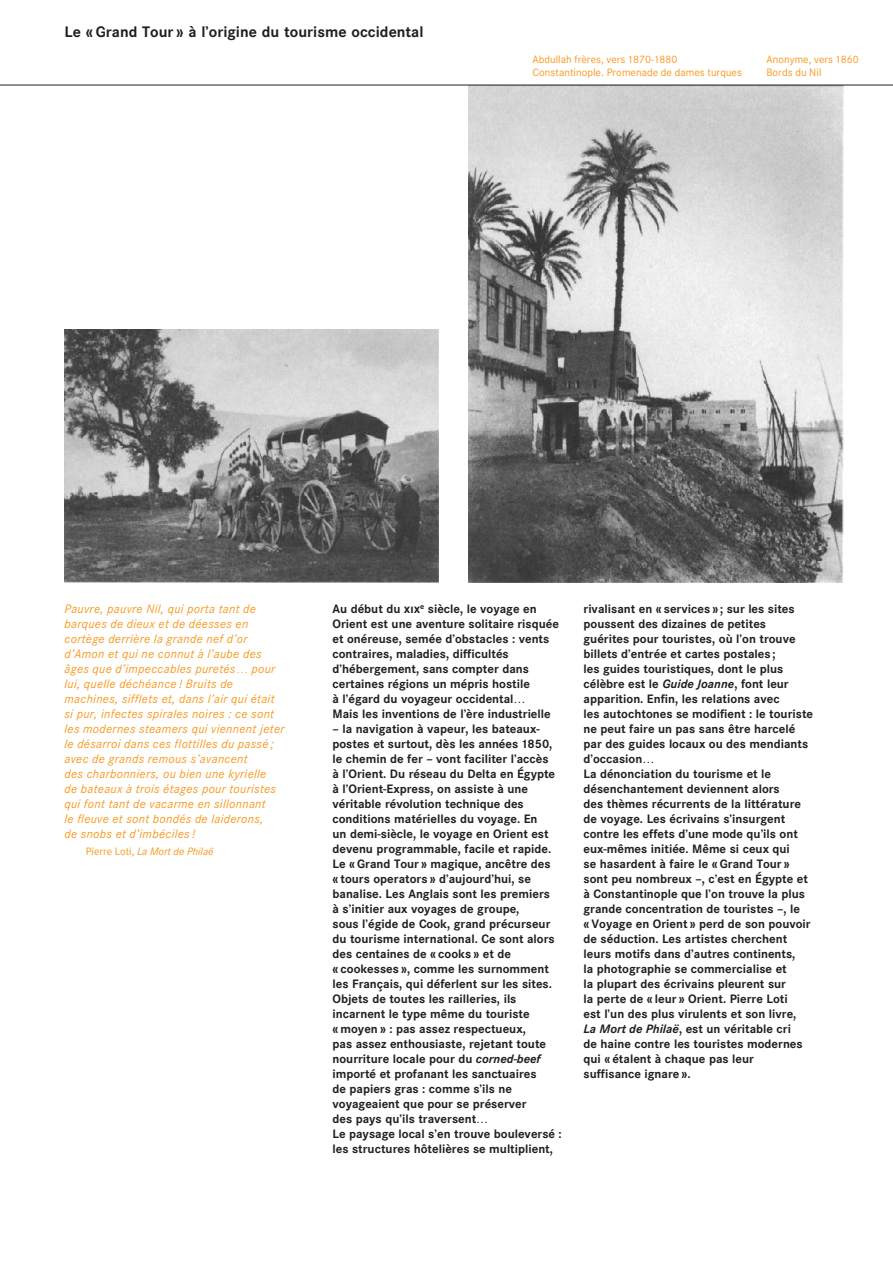
<style>
.page{position:relative;width:893px;height:1263px;background:#fff}
.page>*{position:absolute;margin:0;border:0;box-sizing:border-box;transform-origin:0 0}
.t1{font:700 15px "Corporate SBQ3";color:#231f20}
.t2{font:700 12px/15px "Corporate SBQ3";color:#231f20}
.t3{font:italic 12px/15px "Corporate SBQ3";letter-spacing:.025em;color:#f7981d}
.t4{font:10.5px/12.8px "Corporate SBQ3";letter-spacing:.005em;color:#f7981d}
.t5{font:italic 10.5px "Corporate SBQ3";color:#f7981d}
.s1{font-style:normal}
.s2{font-family:"Corporate Expert SBQ4"}
.s3{font-style:italic}
</style>
<div class="page">
<img style="left:468px;top:86px;width:375px;height:497px">
<img style="left:64px;top:330px;width:375px;height:253px">
<hr style="left:0;top:85px;width:892px;height:1px;background:#231f20">
<p class="t1" style="left:64px;top:23px;width:360px">Le « Grand Tour » à l’origine du tourisme occidental</p>
<p class="t4" style="left:532px;top:53px;width:211px">Abdullah frères, vers 1870-1880<br>Constantinople. Promenade de dames turques</p>
<p class="t4" style="left:766px;top:53px;width:94px">Anonyme, vers 1860<br>Bords du Nil</p>
<p class="t3" style="left:64px;top:601px;width:221px">Pauvre, pauvre Nil, qui porta tant de barques de dieux et de déesses en cortège derrière la grande nef d’or d’Amon et qui ne connut à l’aube des âges que d’impeccables puretés… pour lui, quelle déchéance ! Bruits de machines, sifflets et, dans l’air qui était si pur, infectes spirales noires : ce sont les modernes steamers qui viennent jeter le désarroi dans ces flottilles du passé ; avec de grands remous s’avancent<br>des charbonniers, ou bien une kyrielle<br>de bateaux à trois étages pour touristes qui font tant de vacarme en sillonnant<br>le fleuve et sont bondés de laiderons,<br>de snobs et d’imbéciles !</p>
<p class="t5" style="left:86px;top:846px;width:129px"><span class="s1">Pierre Loti,</span> La Mort de Philaë</p>
<p class="t2" style="left:332px;top:602px;width:228px">Au début du <span class="s2">xix</span><sup>e</sup> siècle, le voyage en Orient est une aventure solitaire risquée et onéreuse, semée d’obstacles : vents contraires, maladies, difficultés d’hébergement, sans compter dans certaines régions un mépris hostile<br>à l’égard du voyageur occidental…<br>Mais les inventions de l’ère industrielle</p>
<p class="t2" style="left:332px;top:722px;width:231px">– la navigation à vapeur, les bateaux&shy;postes et surtout, dès les années 1850, le chemin de fer – vont faciliter l’accès<br>à l’Orient. Du réseau du Delta en Égypte à l’Orient-Express, on assiste à une véritable révolution technique des conditions matérielles du voyage. En<br>un demi-siècle, le voyage en Orient est devenu programmable, facile et rapide.<br>Le «Grand Tour » magique, ancêtre des<br>« tours operators » d’aujourd’hui, se banalise. Les Anglais sont les premiers<br>à s’initier aux voyages de groupe,<br>sous l’égide de Cook, grand précurseur du tourisme international. Ce sont alors des centaines de « cooks » et de<br>« cookesses », comme les surnomment les Français, qui déferlent sur les sites.<br>Objets de toutes les railleries, ils incarnent le type même du touriste<br>« moyen » : pas assez respectueux,<br>pas assez enthousiaste, rejetant toute nourriture locale pour du <span class="s3">corned-beef </span>importé et profanant les sanctuaires<br>de papiers gras : comme s’ils ne voyageaient que pour se préserver<br>des pays qu’ils traversent…<br>Le paysage local s’en trouve bouleversé : les structures hôtelières se multiplient,</p>
<p class="t2" style="left:583px;top:601px;width:231px">rivalisant en « services » ; sur les sites poussent des dizaines de petites guérites pour touristes, où l’on trouve billets d’entrée et cartes postales ;<br>les guides touristiques, dont le plus célèbre est le <span class="s3">Guide Joanne</span>, font leur apparition. Enfin, les relations avec<br>les autochtones se modifient : le touriste ne peut faire un pas sans être harcelé par des guides locaux ou des mendiants d’occasion…<br>La dénonciation du tourisme et le désenchantement deviennent alors<br>des thèmes récurrents de la littérature de voyage. Les écrivains s’insurgent contre les effets d’une mode qu’ils ont eux-mêmes initiée. Même si ceux qui<br>se hasardent à faire le « Grand Tour » sont peu nombreux –, c’est en Égypte et à Constantinople que l’on trouve la plus grande concentration de touristes –, le<br>« Voyage en Orient » perd de son pouvoir de séduction. Les artistes cherchent leurs motifs dans d’autres continents,<br>la photographie se commercialise et<br>la plupart des écrivains pleurent sur<br>la perte de « leur » Orient. Pierre Loti<br>est l’un des plus virulents et son livre,<br><span class="s3">La Mort de Philaë</span>, est un véritable cri<br>de haine contre les touristes modernes qui « étalent à chaque pas leur suffisance ignare ».</p>
</div>
